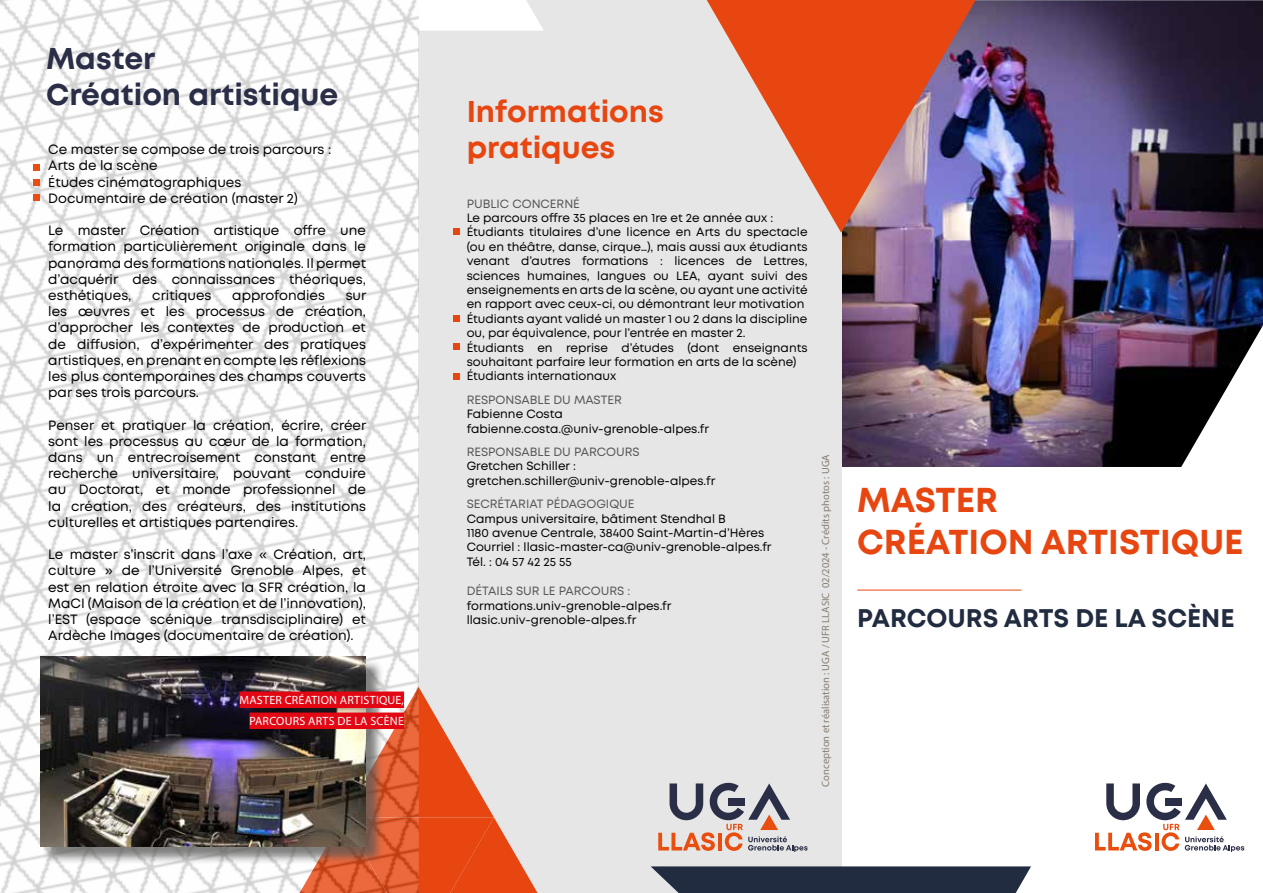
<style>
.page{position:relative;width:1263px;height:893px;background:#fff}
.page>*{position:absolute;margin:0;border:0;box-sizing:border-box;transform-origin:0 0}
.t1{font:700 34.5px/41.4px "Mont";color:#e84610}
.t2{font:700 30px/35.4px "Mont";color:#2a2e46}
.t3{font:700 30px/36px "Mont";color:#e84610}
.t4{font:700 25.5px "Mont";color:#212c41}
.t5{font:13.5px/16.2px "Mont";color:#000;text-align:justify}
.t6{font:12px/14.4px "Mont";color:#000}
.t7{font:12px "Mont";color:#575657}
.t8{font:12px/21px "Myriad Pro";letter-spacing:.02em;color:#fff;text-align:right}
.t9{font:10.5px "Myriad Pro";color:#867d71}
.s1{font-size:12.75px}
</style>
<div class="page">
<div style="left:419px;top:0;width:423px;height:893px;background:#e6e6e6"></div>
<img style="left:842px;top:0;width:421px;height:467px">
<svg style="left:651px;top:866px;width:380px;height:27px;background:#2f394d"></svg>
<svg style="left:1178px;top:325px;width:85px;height:142px"></svg>
<svg style="left:1095px;top:783px;width:149px;height:69px"></svg>
<svg style="left:658px;top:783px;width:150px;height:69px"></svg>
<svg style="left:419px;top:688px;width:119px;height:205px"></svg>
<svg style="left:707px;top:0;width:269px;height:233px"></svg>
<svg style="left:419px;top:0;width:124px;height:31px;background:#fdfdfd"></svg>
<div style="left:453px;top:373px;width:7px;height:7px;background:#e84610"></div>
<div style="left:453px;top:315px;width:7px;height:7px;background:#e84610"></div>
<img style="left:0;top:0;width:419px;height:139px">
<img style="left:0;top:139px;width:419px;height:259px">
<img style="left:0;top:398px;width:419px;height:260px">
<img style="left:0;top:658px;width:419px;height:218px">
<img style="left:0;top:876px;width:419px;height:17px">
<svg style="left:33px;top:179px;width:6px;height:6px"></svg>
<svg style="left:33px;top:164px;width:6px;height:6px"></svg>
<div style="left:33px;top:194px;width:6px;height:7px;background:#e94e0f"></div>
<div style="left:453px;top:344px;width:7px;height:6px;background:#e84610"></div>
<div style="left:453px;top:228px;width:7px;height:7px;background:#e84610"></div>
<div style="left:43px;top:659px;width:341px;height:206px;background:#575756;opacity:.75"></div>
<img style="left:40px;top:657px;width:326px;height:189px">
<div style="left:240px;top:691px;width:164px;height:17px;background:#e30613"></div>
<div style="left:249px;top:712px;width:155px;height:17px;background:#e30613"></div>
<hr style="left:857px;top:590px;width:164px;height:1px;background:#e84610">
<h2 class="t2" style="left:46px;top:41px;width:294px">Master<br>Création artistique</h2>
<p class="t5" style="left:48px;top:141px;width:284px;text-align:left">Ce master se compose de trois parcours :<br>Arts de la scène<br><span class="s1">É</span>tudes cinématographiques<br>Documentaire de création (master 2)</p>
<p class="t5" style="left:48px;top:222px;width:319px">Le master Création artistique offre une formation particulièrement originale dans le panorama des formations nationales. Il permet d’acquérir des connaissances théoriques, esthétiques,</p>
<p class="t5" style="left:152px;top:287px;width:61px">critiques</p>
<p class="t5" style="left:232px;top:287px;width:94px">approfondies</p>
<p class="t5" style="left:48px;top:287px;width:320px;text-indent:297px">sur les œuvres et les processus de création, d’approcher les contextes de production et de diffusion, d’expérimenter des pratiques artistiques, en prenant en compte les réflexions les plus contemporaines des champs couverts par ses trois parcours.</p>
<p class="t5" style="left:48px;top:417px;width:320px">Penser et pratiquer la création, écrire, créer sont les processus au cœur de la formation, dans un entrecroisement constant entre recherche universitaire, pouvant conduire au Doctorat, et monde professionnel de la création, des créateurs, des institutions culturelles et artistiques partenaires.</p>
<p class="t5" style="left:48px;top:546px;width:319px">Le master s’inscrit dans l’axe « Création, art, culture » de l’Université Grenoble Alpes, et est en relation étroite avec la SFR création, la MaCI (Maison de la création et de l’innovation), l’EST (espace scénique transdisciplinaire) et Ardèche Images (documentaire de création).</p>
<p class="t8" style="left:240px;top:689px;width:166px">MASTER CRÉATION ARTISTIQUE,<br>PARCOURS ARTS DE LA SCÈNE</p>
<h2 class="t3" style="left:467px;top:93px;width:199px">Informations pratiques</h2>
<p class="t7" style="left:467px;top:196px;width:115px">PUBLIC CONCERNÉ</p>
<p class="t6" style="left:467px;top:211px;width:342px">Le parcours offre 35 places en 1re et 2e année aux :<br>Étudiants titulaires d’une licence en Arts du spectacle (ou en théâtre, danse, cirque…), mais aussi aux étudiants venant d’autres formations : licences de Lettres, sciences humaines, langues ou LEA, ayant suivi des enseignements en arts de la scène, ou ayant une activité en rapport avec ceux-ci, ou démontrant leur motivation Étudiants ayant validé un master 1 ou 2 dans la discipline ou, par équivalence, pour l’entrée en master 2.<br>Étudiants en reprise d’études (dont enseignants souhaitant parfaire leur formation en arts de la scène)<br>Étudiants internationaux</p>
<p class="t7" style="left:467px;top:392px;width:157px">RESPONSABLE DU MASTER</p>
<p class="t6" style="left:467px;top:407px;width:244px">Fabienne Costa fabienne.costa.@univ-grenoble-alpes.fr</p>
<p class="t7" style="left:467px;top:444px;width:175px">RESPONSABLE DU PARCOURS</p>
<p class="t6" style="left:467px;top:459px;width:250px">Gretchen Schiller : gretchen.schiller@univ-grenoble-alpes.fr</p>
<p class="t7" style="left:467px;top:496px;width:169px">SECRÉTARIAT PÉDAGOGIQUE</p>
<p class="t6" style="left:467px;top:511px;width:306px">Campus universitaire, bâtiment Stendhal B<br>1180 avenue Centrale, 38400 Saint-Martin-d’Hères Courriel : llasic-master-ca@univ-grenoble-alpes.fr Tél. : 04 57 42 25 55</p>
<p class="t7" style="left:467px;top:583px;width:165px">DÉTAILS SUR LE PARCOURS :</p>
<p class="t6" style="left:467px;top:598px;width:206px">formations.univ-grenoble-alpes.fr llasic.univ-grenoble-alpes.fr</p>
<p class="t9" style="left:819px;top:787px;width:334px;rotate:-90deg">Conception et réalisation : UGA / UFR LLASIC 02/2024 - Crédits photos : UGA</p>
<h1 class="t1" style="left:857px;top:480px;width:388px">MASTER<br>CRÉATION ARTISTIQUE</h1>
<h3 class="t4" style="left:857px;top:601px;width:379px">PARCOURS ARTS DE LA SCÈNE</h3>
</div>
